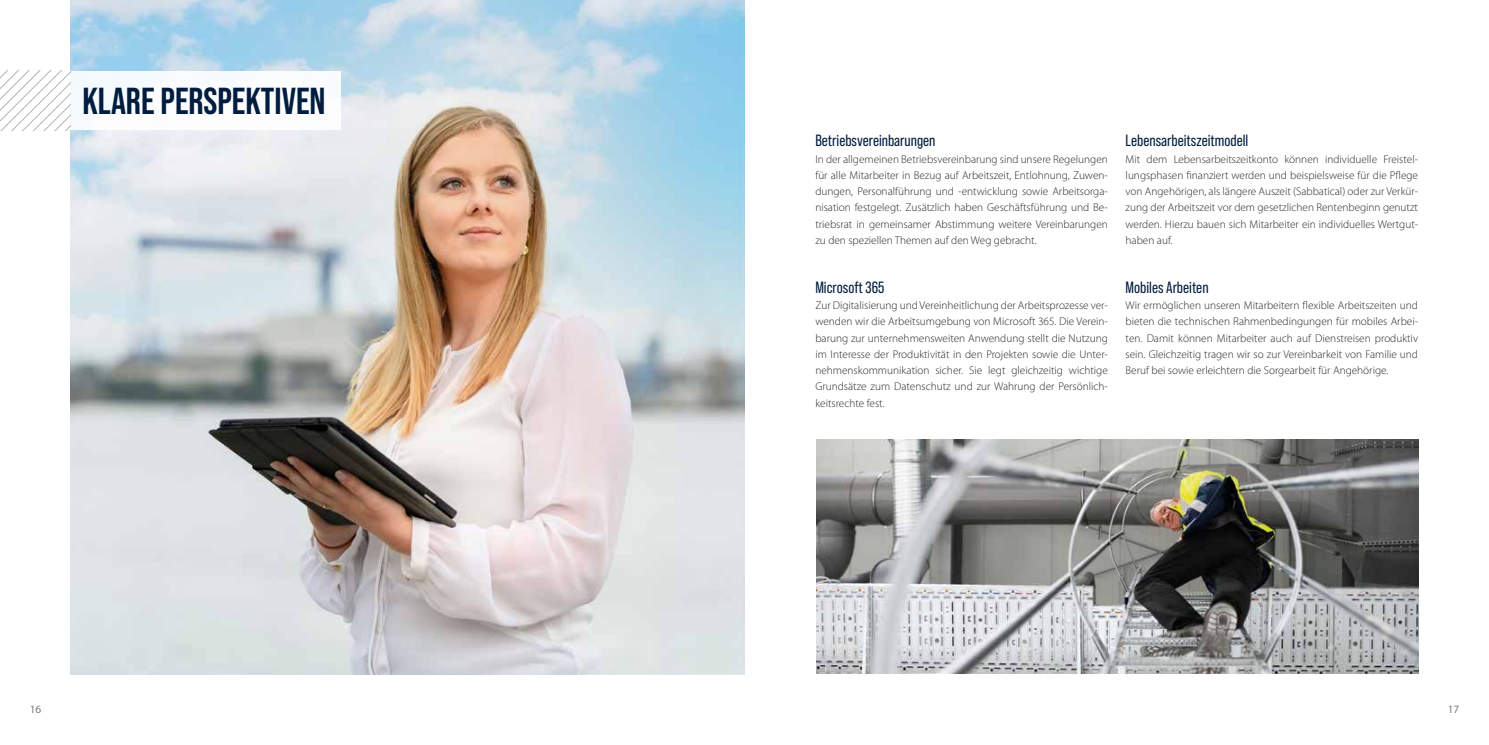
<style>
.page{position:relative;width:1489px;height:745px;background:#fff}
.page>*{position:absolute;margin:0;border:0;box-sizing:border-box;transform-origin:0 0}
.t1{font:700 37.5px "Bebas Neue Pro";color:#001d3f}
.t2{font:16.25px "Bebas Neue Pro";color:#001d3f}
.t3{font:300 11.25px/16.2px "Myriad Pro";color:#272726;text-align:justify}
.t4{font:11.25px "Myriad Pro";color:#7a7b7a}
</style>
<div class="page">
<img style="left:71px;top:0;width:673px;height:673px">
<div style="left:68px;top:71px;width:273px;height:59px;background:#fff"></div>
<svg style="left:0;top:71px;width:71px;height:59px"></svg>
<img style="left:816px;top:439px;width:601px;height:234px">
<h1 class="t1" style="left:82px;top:79px;width:245px">KLARE PERSPEKTIVEN</h1>
<h2 class="t2" style="left:815px;top:131px;width:122px">Betriebsvereinbarungen</h2>
<p class="t3" style="left:815px;top:151px;width:294px">In der allgemeinen Betriebsvereinbarung sind unsere Regelungen für alle Mitarbeiter in Bezug auf Arbeitszeit, Entlohnung, Zuwen&shy;dungen, Personalführung und -entwicklung sowie Arbeitsorga&shy;nisation festgelegt. Zusätzlich haben Geschäftsführung und Be&shy;triebsrat in gemeinsamer Abstimmung weitere Vereinbarungen zu den speziellen Themen auf den Weg gebracht.</p>
<h2 class="t2" style="left:815px;top:278px;width:70px">Microsoft 365</h2>
<p class="t3" style="left:815px;top:297px;width:294px">Zur Digitalisierung und Vereinheitlichung der Arbeitsprozesse ver&shy;wenden wir die Arbeitsumgebung von Microsoft 365. Die Verein&shy;barung zur unternehmensweiten Anwendung stellt die Nutzung im Interesse der Produktivität in den Projekten sowie die Unter&shy;nehmenskommunikation sicher. Sie legt gleichzeitig wichtige Grundsätze zum Datenschutz und zur Wahrung der Persönlich&shy;keitsrechte fest.</p>
<h2 class="t2" style="left:1125px;top:131px;width:124px">Lebensarbeitszeitmodell</h2>
<p class="t3" style="left:1125px;top:151px;width:294px">Mit dem Lebensarbeitszeitkonto können individuelle Freistel&shy;lungsphasen finanziert werden und beispielsweise für die Pflege von Angehörigen, als längere Auszeit (Sabbatical) oder zur Verkür&shy;zung der Arbeitszeit vor dem gesetzlichen Rentenbeginn genutzt werden. Hierzu bauen sich Mitarbeiter ein individuelles Wertgut&shy;haben auf.</p>
<h2 class="t2" style="left:1125px;top:278px;width:84px">Mobiles Arbeiten</h2>
<p class="t3" style="left:1125px;top:297px;width:294px">Wir ermöglichen unseren Mitarbeitern flexible Arbeitszeiten und bieten die technischen Rahmenbedingungen für mobiles Arbei&shy;ten. Damit können Mitarbeiter auch auf Dienstreisen produktiv sein. Gleichzeitig tragen wir so zur Vereinbarkeit von Familie und Beruf bei sowie erleichtern die Sorgearbeit für Angehörige.</p>
<p class="t4" style="left:30px;top:702px;width:13px">16</p>
<p class="t4" style="left:1447px;top:702px;width:13px">17</p>
</div>
